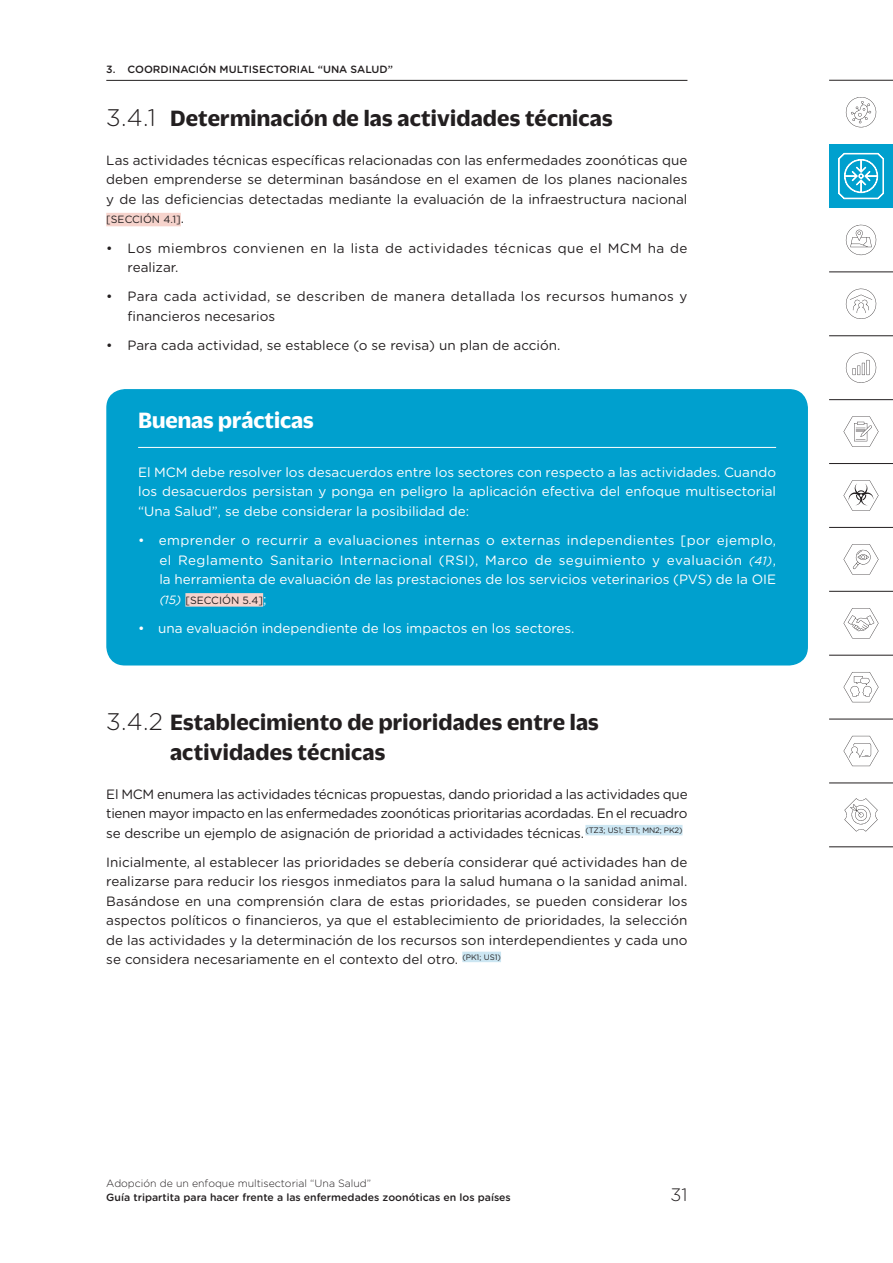
<style>
.page{position:relative;width:893px;height:1263px;background:#fff}
.page>*{position:absolute;margin:0;border:0;box-sizing:border-box;transform-origin:0 0}
.t1{font:700 24px/29.2px "Duplicate Sans";letter-spacing:.01em;color:#231f20}
.t2{font:700 24px "Duplicate Sans";color:#fff}
.t3{font:300 18px "Gotham Rounded";color:#231f20}
.New-Para{font:13.5px/19.5px "Gotham Rounded";color:#231f20;text-align:justify}
.t4{font:13.5px/19.5px "Gotham Rounded";color:#fff;text-align:justify}
.BulletList{font:13.5px/19.5px "Gotham Rounded";letter-spacing:.025em;color:#231f20}
.BulletList-2{font:13.5px "Gotham Rounded";color:#231f20}
.t5{font:500 10.5px "Gotham Rounded";color:#231f20}
.t6{font:300 10.5px "Gotham Rounded";color:#231f20}
.New-Para-2{font:10.5px "Gotham Rounded";color:#231f20}
.s1{font-family:"Gotham Rounded";font-weight:300}
.s2{font-size:13.5px}
.s3{font-style:italic;font-size:12px}
.s4{font-style:italic;font-size:12px;color:#fff}
.s5{font-size:13.5px;color:#fff}
</style>
<div class="page">
<hr style="left:106px;top:80px;width:581px;height:1px;background:#231f20">
<hr style="left:829px;top:80px;width:64px;height:1px;background:#231f20">
<hr style="left:829px;top:272px;width:64px;height:1px;background:#231f20">
<hr style="left:829px;top:527px;width:64px;height:1px;background:#231f20">
<hr style="left:829px;top:335px;width:64px;height:1px;background:#231f20">
<hr style="left:829px;top:591px;width:64px;height:1px;background:#231f20">
<hr style="left:829px;top:463px;width:64px;height:1px;background:#231f20">
<hr style="left:829px;top:719px;width:64px;height:1px;background:#231f20">
<hr style="left:829px;top:783px;width:64px;height:1px;background:#231f20">
<hr style="left:829px;top:399px;width:64px;height:1px;background:#231f20">
<hr style="left:829px;top:655px;width:64px;height:1px;background:#231f20">
<hr style="left:829px;top:846px;width:64px;height:1px;background:#231f20">
<svg style="left:845px;top:224px;width:32px;height:32px"></svg>
<svg style="left:845px;top:288px;width:32px;height:31px"></svg>
<svg style="left:845px;top:352px;width:32px;height:31px"></svg>
<svg style="left:843px;top:416px;width:35px;height:31px"></svg>
<svg style="left:843px;top:544px;width:35px;height:30px"></svg>
<svg style="left:843px;top:608px;width:35px;height:30px"></svg>
<svg style="left:843px;top:736px;width:35px;height:30px"></svg>
<svg style="left:844px;top:798px;width:34px;height:33px"></svg>
<svg style="left:843px;top:672px;width:35px;height:30px"></svg>
<svg style="left:843px;top:480px;width:35px;height:31px"></svg>
<svg style="left:845px;top:97px;width:32px;height:30px"></svg>
<div style="left:829px;top:144px;width:64px;height:64px;background:#00a0ce"></div>
<svg style="left:838px;top:153px;width:46px;height:46px"></svg>
<div style="left:106px;top:213px;width:75px;height:13px;background:#f6d3cc"></div>
<div style="left:585px;top:825px;width:97px;height:10px;background:#cce6f2"></div>
<div style="left:462px;top:952px;width:39px;height:10px;background:#cce6f2"></div>
<div style="left:107px;top:390px;width:700px;height:275px;background:#00a0ce;border-radius:18px"></div>
<hr style="left:138px;top:447px;width:638px;height:1px;background:#fff">
<div style="left:185px;top:593px;width:78px;height:14px;background:#f6d3cc"></div>
<div style="left:106px;top:389px;width:702px;height:276px;border:2px solid #00a0ce;border-radius:18px"></div>
<p class="t5" style="left:106px;top:62px;width:288px">3. COORDINACIÓN MULTISECTORIAL “UNA SALUD”</p>
<h2 class="t1" style="left:106px;top:101px;width:508px"><span class="s1">3.4.1</span> Determinación de las actividades técnicas</h2>
<p class="New-Para" style="left:106px;top:150px;width:583px">Las actividades técnicas específicas relacionadas con las enfermedades zoonóticas que deben emprenderse se determinan basándose en el examen de los planes nacionales y de las deficiencias detectadas mediante la evaluación de la infraestructura nacional</p>
<p class="New-Para-2" style="left:106px;top:212px;width:79px">[SECCIÓN 4.1]<span class="s2">.</span></p>
<p class="BulletList" style="left:128px;top:237px;width:561px;text-indent:-21px">• Los miembros convienen en la lista de actividades técnicas que el MCM ha de realizar.</p>
<p class="BulletList" style="left:128px;top:286px;width:561px;text-indent:-21px">• Para cada actividad, se describen de manera detallada los recursos humanos y financieros necesarios</p>
<p class="BulletList-2" style="left:106px;top:336px;width:456px">• Para cada actividad, se establece (o se revisa) un plan de acción.</p>
<p class="t2" style="left:138px;top:404px;width:177px">Buenas prácticas</p>
<p class="t4" style="left:138px;top:462px;width:639px">El MCM debe resolver los desacuerdos entre los sectores con respecto a las actividades. Cuando los desacuerdos persistan y ponga en peligro la aplicación efectiva del enfoque multisectorial “Una Salud”, se debe considerar la posibilidad de:</p>
<p class="t4" style="left:159px;top:530px;width:618px;text-indent:-21px">• emprender o recurrir a evaluaciones internas o externas independientes [por ejemplo, el Reglamento Sanitario Internacional (RSI), Marco de seguimiento y evaluación <span class="s3">(41)</span>, la herramienta de evaluación de las prestaciones de los servicios veterinarios (PVS) de la OIE</p>
<p class="New-Para-2" style="left:159px;top:593px;width:109px"><span class="s4">(15)</span> [SECCIÓN 5.4]<span class="s5">;</span></p>
<p class="t4" style="left:138px;top:618px;width:438px">• una evaluación independiente de los impactos en los sectores.</p>
<h2 class="t1" style="left:170px;top:706px;width:430px;text-indent:-64px"><span class="s1">3.4.2</span> Establecimiento de prioridades entre las actividades técnicas</h2>
<p class="New-Para" style="left:106px;top:783px;width:583px">El MCM enumera las actividades técnicas propuestas, dando prioridad a las actividades que tienen mayor impacto en las enfermedades zoonóticas prioritarias acordadas. En el recuadro se describe un ejemplo de asignación de prioridad a actividades técnicas. <sup>(TZ3;</sup> <sup>US1;</sup> <sup>ET1;</sup> <sup>MN2;</sup> <sup>PK2)</sup></p>
<p class="New-Para" style="left:106px;top:852px;width:583px">Inicialmente, al establecer las prioridades se debería considerar qué actividades han de realizarse para reducir los riesgos inmediatos para la salud humana o la sanidad animal.<br>Basándose en una comprensión clara de estas prioridades, se pueden considerar los aspectos políticos o financieros, ya que el establecimiento de prioridades, la selección de las actividades y la determinación de los recursos son interdependientes y cada uno se considera necesariamente en el contexto del otro. <sup>(PK1;</sup> <sup>US1)</sup></p>
<p class="t6" style="left:106px;top:1177px;width:266px">Adopción de un enfoque multisectorial “Una Salud”</p>
<p class="t5" style="left:106px;top:1190px;width:406px">Guía tripartita para hacer frente a las enfermedades zoonóticas en los países</p>
<h2 class="t3" style="left:670px;top:1182px;width:19px">31</h2>
</div>
